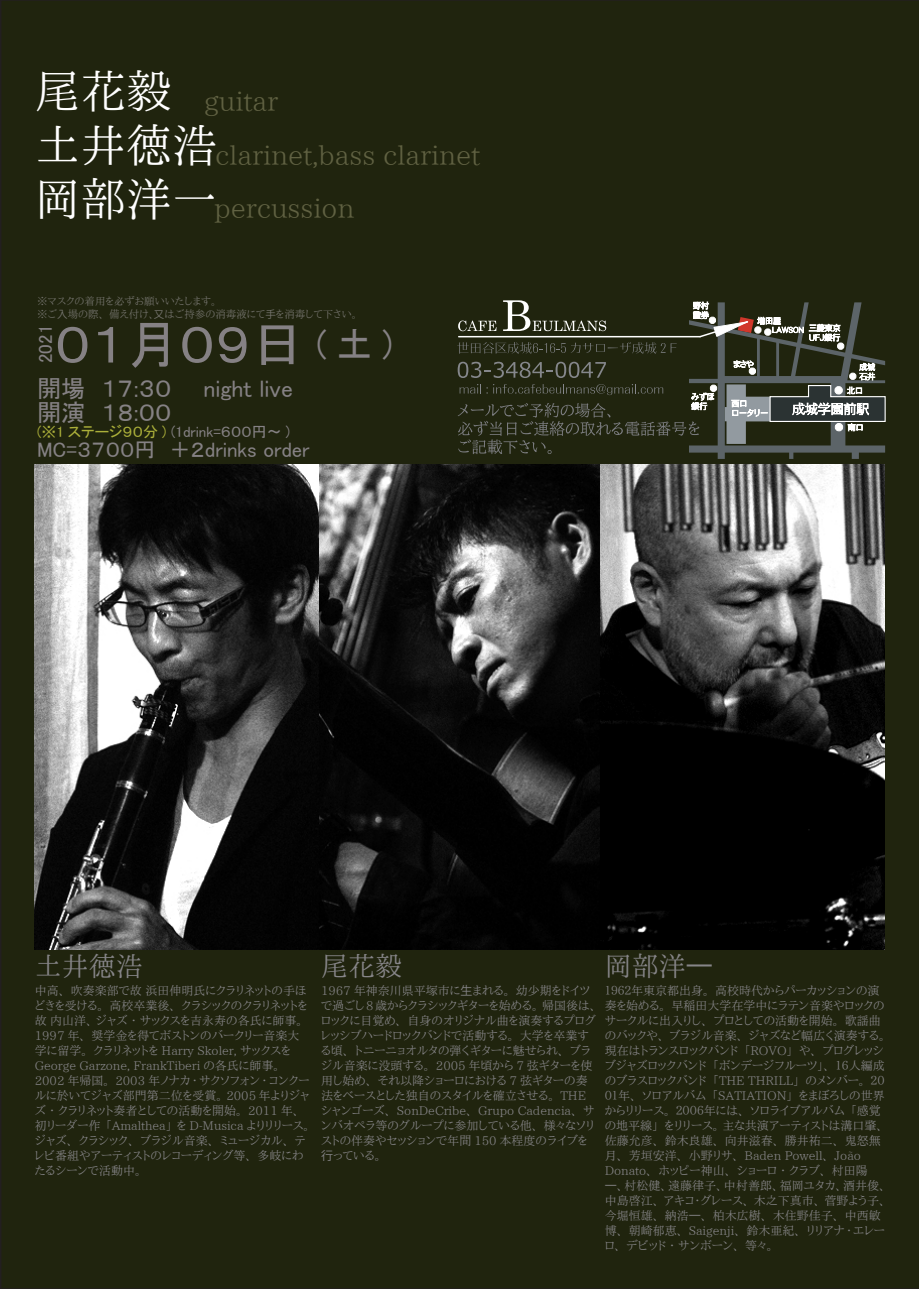
<style>
.page{position:relative;width:919px;height:1289px;background:#fff}
.page>*{position:absolute;margin:0;border:0;box-sizing:border-box;transform-origin:0 0}
.t1{font:52.5px "MS P Gothic";color:#858184}
.t2{font:45.75px/54px "IPAP Mincho";color:#fff}
.t3{font:27px/53.4px "IPAP Mincho";color:#606142}
.t4{font:27px "IPAP Mincho";color:#868588}
.t5{font:24px/24px "MS P Gothic";color:#858184}
.t6{font:21px "MS P Gothic";color:#858184}
.t7{font:19.05px "MS P Gothic";color:#858184}
.t8{font:15px "MS P Gothic";color:#858184}
.t9{font:12px/15px "IPAP Mincho";color:#868588}
.t10{font:10.5px/13.5px "IPAP Mincho";color:#76756f}
.s1{font-family:"Koz Go Pr 6 N"}
.s2{font-size:36px}
.s3{color:#abaf3a}
</style>
<div class="page">
<div style="left:0;top:0;width:918px;height:1288px;background:#20240e"></div>
<svg style="left:457px;top:300px;width:429px;height:159px;background:#3a3e2e"></svg>
<img style="left:35px;top:464px;width:849px;height:485px">
<h2 class="t2" style="left:35px;top:66px;width:184px">尾花毅土井徳浩岡部洋一</h2>
<h3 class="t3" style="left:214px;top:75px;width:267px;text-indent:-10px">guitar<br>clarinet,bass clarinet percussion</h3>
<p class="t10" style="left:37px;top:294px;width:321px">※マスクの着用を必ずお願いいたします。<br>※ご<span class="s1">入</span>場の際、備え付け、<span class="s1">又</span>はご持参の消毒液にて<span class="s1">手</span>を消毒して下さい。</p>
<h1 class="t1" style="left:55px;top:318px;width:339px">０１月０９日 <span class="s2">( 土 )</span></h1>
<h3 class="t7" style="left:36px;top:363px;width:40px;rotate:-90deg">2021</h3>
<h3 class="t5" style="left:37px;top:376px;width:257px">開場　１７:３０　　night live開演　１８:００</h3>
<p class="t8" style="left:37px;top:424px;width:254px"><span class="s3">(※1 ステージ９０分 )</span> (1drink=６００円～ )</p>
<h3 class="t6" style="left:37px;top:439px;width:274px">MC=３７００円　＋２drinks order</h3>
<h3 class="t4" style="left:35px;top:951px;width:109px">土井徳浩</h3>
<p class="t9" style="left:35px;top:983px;width:276px">中高、吹奏楽部で故 浜田伸明氏にクラリネットの手ほどきを受ける。高校卒業後、クラシックのクラリネットを故 内山洋、 ジャズ・サックスを吉永寿の各氏に師事。<br>1997 年、奨学金を得てボストンのバークリー音楽大学に留学。クラリネットを Harry Skoler, サックスを<br>George Garzone, FrankTiberi の各氏に師事。<br>2002 年帰国。 2003 年ノナカ・サクソフォン・コンクールに於いてジャズ部門第二位を受賞。 2005 年よりジャズ・クラリネット奏者としての活動を開始。 2011 年、初リーダー作「Amalthea」を D-Musica よりリリース。ジャズ、クラシック、ブラジル音楽、ミュージカル、テレビ番組やアーティストのレコーディング等、多岐にわたるシーンで活動中。</p>
<h3 class="t4" style="left:321px;top:951px;width:82px">尾花毅</h3>
<p class="t9" style="left:321px;top:983px;width:276px">1967 年神奈川県平塚市に<span class="s1">生</span>まれる。幼少期をドイツで過ごし8歳からクラシックギターを始める。帰国後は、ロックに目覚め、自身のオリジナル曲を演奏するプログレッシブハードロックバンドで活動する。大学を卒業する頃、トニーニョオルタの弾くギターに魅せられ、ブラジル音楽に没頭する。 2005 年頃から 7 弦ギターを使用し始め、それ以降ショーロにおける 7 弦ギターの奏法をベースとした独自のスタイルを確立させる。 THEシャンゴーズ、 SonDeCribe、 Grupo Cadencia、サンバオペラ等のグループに参加している他、様々なソリストの伴奏やセッションで年間 150 本程度のライブを<span class="s1">行</span>っている。</p>
<h3 class="t4" style="left:604px;top:951px;width:109px">岡部洋<span class="s1">一</span></h3>
<p class="t9" style="left:604px;top:983px;width:282px">１９６２年東京都出身。高校時代からパーカッションの演奏を始める。早稲田大学在学中にラテン音楽やロックのサークルに出入りし、プロとしての活動を開始。歌謡曲のバックや、ブラジル音楽、ジャズなど幅広く演奏する。現在はトランスロックバンド「ROVO」や、プログレッシブジャズロックバンド「ボンデージフルーツ」、１６人編成のブラスロックバンド「THE THRILL」のメンバー。２０<br>０１年、ソロアルバム「SATIATION」をまぼろしの世界からリリース。２００６年には、ソロライブアルバム「感覚の地平線」をリリース。 主な共演アーティストは溝口肇、佐藤允彦、鈴木良雄、向井滋春、勝井祐二、鬼怒無月、芳垣安洋、小野リサ、 Baden Powell、 João<br>Donato、ホッピー神山、ショーロ・クラブ、村田陽<br><span class="s1">一</span>、村松健、遠藤律子、中村善郎、福岡ユタカ、酒井俊、中島啓江、アキコ・グレース、木之下真市、菅野よう子、今堀恒雄、納浩<span class="s1">一</span>、柏木広樹、木住野佳子、中西敏博、朝崎郁恵、 Saigenji、鈴木亜紀、リリアナ・エレーロ、デビッド・サンボーン、等々。</p>
</div>
